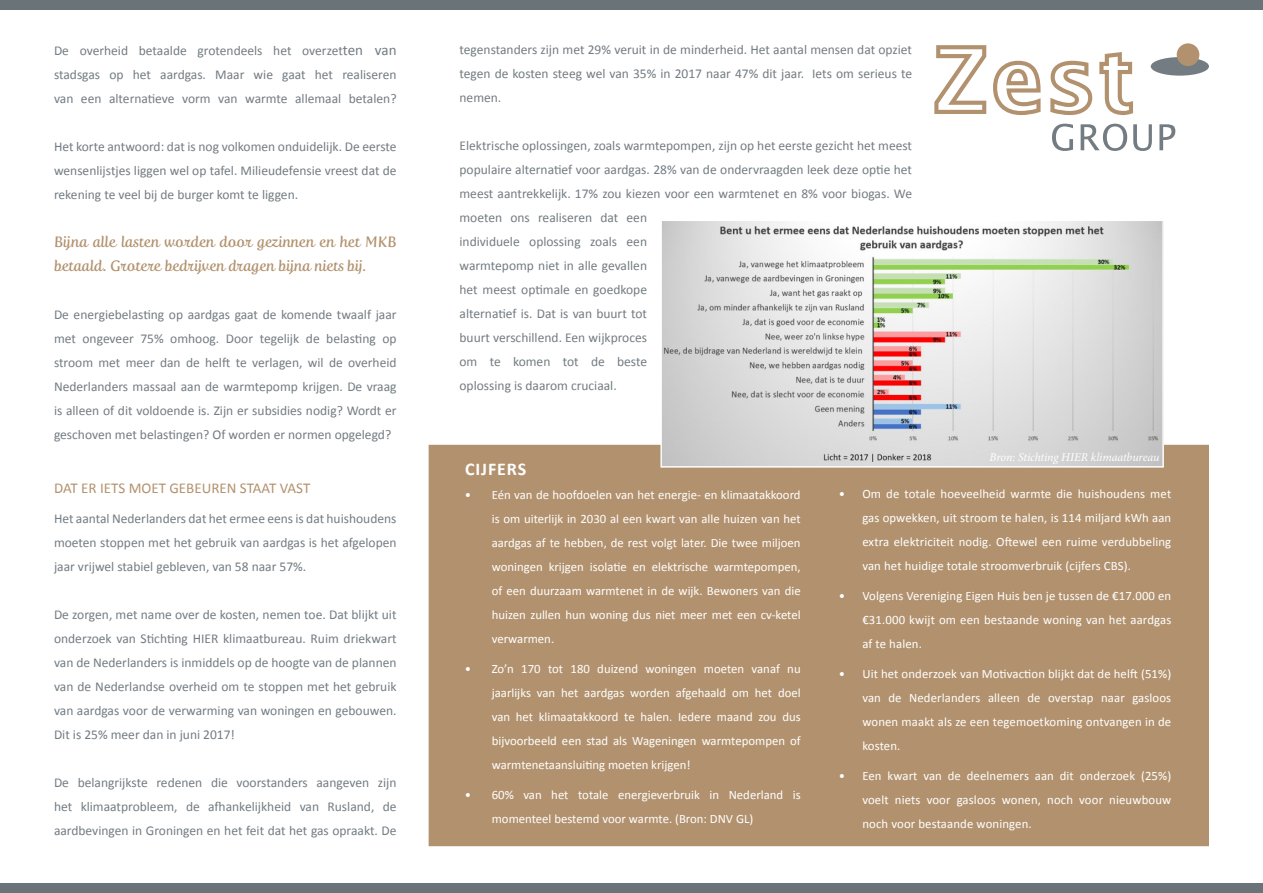
<style>
.page{position:relative;width:1263px;height:893px;background:#fff}
.page>*{position:absolute;margin:0;border:0;box-sizing:border-box;transform-origin:0 0}
.t1{font:700 18px "Calibri";letter-spacing:.05em;color:#fff}
.t2{font:15px/24px "Fertigo Pro Script";color:#b2926e}
.t3{font:15px "Calibri";color:#b2926e}
.t4{font:13.5px/24px "Calibri";color:#737c82;text-align:justify}
.t5{font:12.75px/24px "Calibri";color:#fff;text-align:justify}
.t6{font:italic 12px "Minion Pro";letter-spacing:-.01em;color:#fff}
.s1{font-size:15px}
</style>
<div class="page">
<svg style="left:1052px;top:124px;width:21px;height:27px"></svg>
<svg style="left:1080px;top:124px;width:47px;height:27px"></svg>
<svg style="left:1133px;top:124px;width:19px;height:27px"></svg>
<svg style="left:1159px;top:124px;width:16px;height:26px"></svg>
<svg style="left:934px;top:45px;width:52px;height:69px"></svg>
<svg style="left:993px;top:61px;width:47px;height:54px"></svg>
<svg style="left:1050px;top:61px;width:42px;height:54px"></svg>
<svg style="left:1099px;top:52px;width:34px;height:63px"></svg>
<div style="left:1151px;top:57px;width:58px;height:19px;background:#737c82;border-radius:50%"></div>
<div style="left:1177px;top:43px;width:22px;height:23px;background:#b2926e;border-radius:50%"></div>
<div style="left:0;top:0;width:1263px;height:10px;background:#6a7377"></div>
<div style="left:429px;top:445px;width:780px;height:401px;background:#b2926e"></div>
<img style="left:662px;top:222px;width:500px;height:244px">
<div style="left:660px;top:220px;width:504px;height:248px;border:1px solid #fff"></div>
<div style="left:0;top:883px;width:1263px;height:10px;background:#6a7377"></div>
<p class="t4" style="left:54px;top:38px;width:344px">De overheid betaalde grotendeels het overzet<span class="s1">ten van </span>stadsgas op het aardgas. Maar wie gaat het realiseren van een alternatieve vorm van warmte allemaal betalen?</p>
<p class="t4" style="left:54px;top:134px;width:344px">Het korte antwoord: dat is nog volkomen onduidelijk. De eerste wensenlijstjes liggen wel op tafel. Milieudefensie vreest dat de rekening te veel bij de burger komt te liggen.</p>
<p class="t2" style="left:54px;top:229px;width:344px">Bijna alle lasten worden door gezinnen en het MKB betaald. Grotere bedrijven dragen bijna niets bij.</p>
<p class="t4" style="left:54px;top:302px;width:344px">De energiebelasting op aardgas gaat de komende twaalf jaar met ongeveer 75% omhoog. Door tegelijk de belasting op stroom met meer dan de helft te verlagen, wil de overheid Nederlanders massaal aan de warmtepomp krijgen. De vraag is alleen of dit voldoende is. Zijn er subsidies nodig? Wordt er geschoven met belastingen? Of worden er normen opgelegd?</p>
<p class="t3" style="left:54px;top:477px;width:258px">DAT ER IETS MOET GEBEUREN STAAT VAST</p>
<p class="t4" style="left:54px;top:506px;width:344px">Het aantal Nederlanders dat het ermee eens is dat huishoudens moeten stoppen met het gebruik van aardgas is het afgelopen jaar vrijwel stabiel gebleven, van 58 naar 57%.</p>
<p class="t4" style="left:54px;top:602px;width:344px">De zorgen, met name over de kosten, nemen toe. Dat blijkt uit onderzoek van Stichting HIER klimaatbureau. Ruim driekwart van de Nederlanders is inmiddels op de hoogte van de plannen van de Nederlandse overheid om te stoppen met het gebruik van aardgas voor de verwarming van woningen en gebouwen.<br>Dit is 25% meer dan in juni 2017!</p>
<p class="t4" style="left:54px;top:770px;width:344px">De belangrijkste redenen die voorstanders aangeven zijn het klimaatprobleem, de afhankelijkheid van Rusland, de aardbevingen in Groningen en het feit dat het gas opraakt. De</p>
<p class="t4" style="left:459px;top:37px;width:454px">tegenstanders zijn met 29% veruit in de minderheid. Het aantal mensen dat opziet tegen de kosten steeg wel van 35% in 2017 naar 47% dit jaar. Iets om serieus te nemen.</p>
<p class="t4" style="left:459px;top:133px;width:454px;text-align:left">Elektrische oplossingen, zoals warmtepompen, zijn op het eerste gezicht het meest populaire alternatief voor aardgas. 28% van de ondervraagden leek deze optie het meest aantrekkelijk. 17% zou kiezen voor een warmtenet en 8% voor biogas. We moeten ons realiseren dat een<br>individuele oplossing zoals een<br>warmtepomp niet in alle gevallen<br>het meest optimale en goedkope<br>alternatief is. Dat is van buurt tot<br>buurt verschillend. Een wijkproces<br>om te komen tot de beste<br>oplossing is daarom cruciaal.</p>
<p class="t1" style="left:465px;top:456px;width:63px">CIJFERS</p>
<p class="t5" style="left:492px;top:482px;width:310px;text-indent:-27px">• Eén van de hoofdoelen van het energie- en klimaatakkoord is om uiterlijk in 2030 al een kwart van alle huizen van het aardgas af te hebben, de rest volgt later. Die twee miljoen woningen krijgen isolatie en elektrische warmtepompen, of een duurzaam warmtenet in de wijk. Bewoners van die huizen zullen hun woning dus niet meer met een cv-ketel verwarmen.</p>
<p class="t5" style="left:492px;top:656px;width:310px;text-indent:-27px">• Zo’n 170 tot 180 duizend woningen moeten vanaf nu jaarlijks van het aardgas worden afgehaald om het doel van het klimaatakkoord te halen. Iedere maand zou dus bijvoorbeeld een stad als Wageningen warmtepompen of warmtenetaansluiting moeten krijgen!</p>
<p class="t5" style="left:492px;top:782px;width:310px;text-indent:-27px">• 60% van het totale energieverbruik in Nederland is momenteel bestemd voor warmte. (Bron: DNV GL)</p>
<p class="t6" style="left:989px;top:449px;width:171px">Bron: Stichting HIER klimaatbureau</p>
<p class="t5" style="left:862px;top:482px;width:310px;text-indent:-23px">• Om de totale hoeveelheid warmte die huishoudens met gas opwekken, uit stroom te halen, is 114 miljard kWh aan extra elektriciteit nodig. Oftewel een ruime verdubbeling van het huidige totale stroomverbruik (cijfers CBS).</p>
<p class="t5" style="left:862px;top:584px;width:310px;text-indent:-23px">• Volgens Vereniging Eigen Huis ben je tussen de €17.000 en €31.000 kwijt om een bestaande woning van het aardgas af te halen.</p>
<p class="t5" style="left:862px;top:662px;width:310px;text-indent:-23px">• Uit het onderzoek van Motivaction blijkt dat de helft (51%) van de Nederlanders alleen de overstap naar gasloos wonen maakt als ze een tegemoetkoming ontvangen in de kosten.</p>
<p class="t5" style="left:862px;top:764px;width:310px;text-indent:-23px">• Een kwart van de deelnemers aan dit onderzoek (25%) voelt niets voor gasloos wonen, noch voor nieuwbouw noch voor bestaande woningen.</p>
</div>
